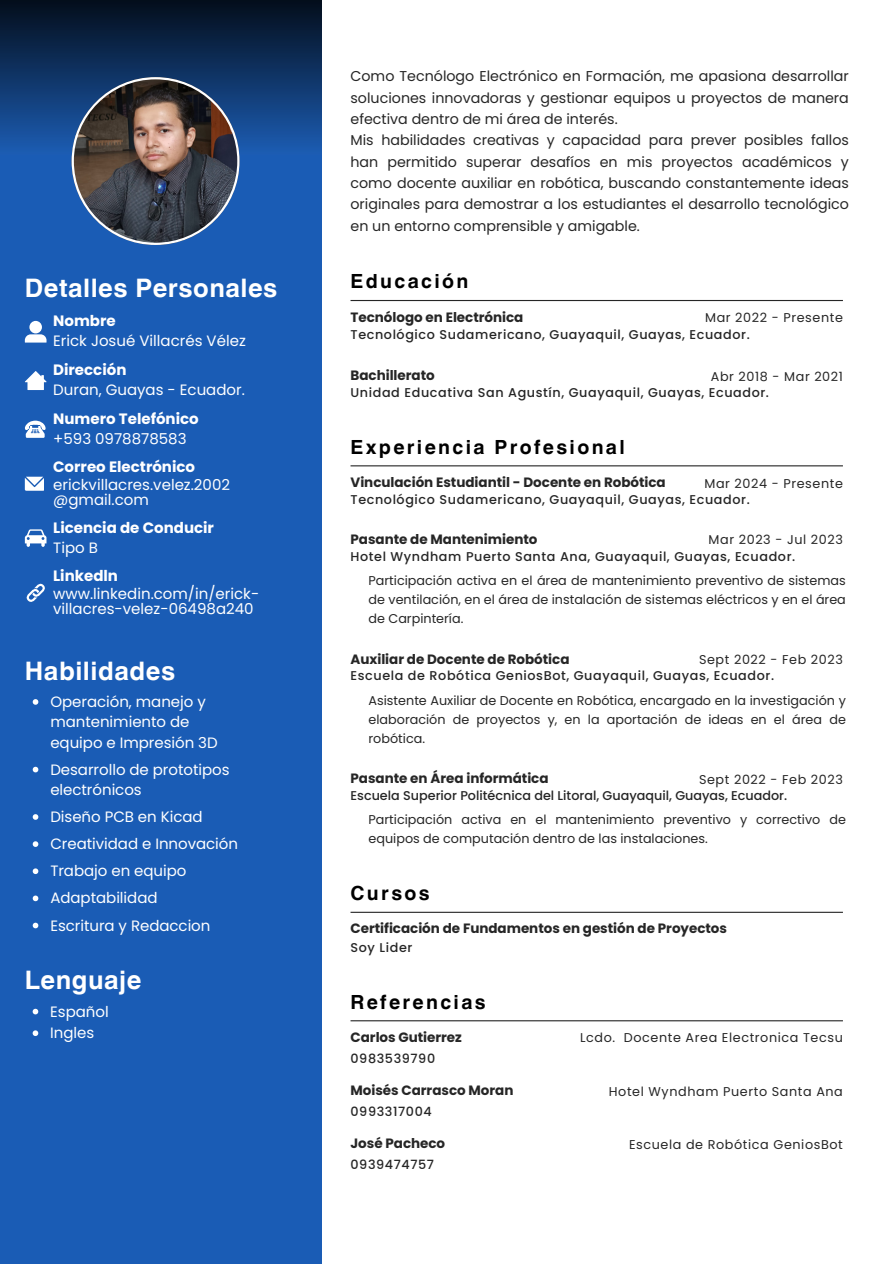
<style>
.page{position:relative;width:894px;height:1264px;background:#fff}
.page>*{position:absolute;margin:0;border:0;box-sizing:border-box;transform-origin:0 0}
.t1{font:700 25.5px "Helvetica World";letter-spacing:.02em;color:#fff}
.t2{font:700 19.5px "Helvetica World";letter-spacing:.12em;color:#000}
.t3{font:15px/20.2px "Poppins";letter-spacing:-.005em;color:#fff}
.t4{font:700 15px "Poppins";color:#fff}
.t5{font:14.25px/21.3px "Poppins";color:#262626}
.t6{font:700 13.5px "Poppins";letter-spacing:-.005em;color:#262626}
.t7{font:12.75px/19px "Poppins";color:#262626;text-align:justify}
.t8{font:500 12.75px "Poppins";letter-spacing:.045em;color:#262626}
.t9{font:12.75px "Poppins";letter-spacing:.045em;color:#262626}
.t10{font:500 12.75px "Poppins";color:#262626}
</style>
<div class="page">
<div style="left:0;top:0;width:321px;height:1263px;background:#1a5cb5"></div>
<div style="left:0;top:0;width:321px;height:154px;background:linear-gradient(to bottom,#030d1b,#1c5cb1)"></div>
<svg style="left:72px;top:77px;width:167px;height:168px;background:#4a4e5c"></svg>
<svg style="left:25px;top:321px;width:21px;height:21px"></svg>
<svg style="left:25px;top:371px;width:21px;height:19px"></svg>
<svg style="left:25px;top:420px;width:21px;height:17px"></svg>
<svg style="left:33px;top:699px;width:5px;height:5px"></svg>
<svg style="left:25px;top:476px;width:19px;height:15px"></svg>
<svg style="left:25px;top:529px;width:21px;height:18px"></svg>
<svg style="left:26px;top:583px;width:19px;height:19px"></svg>
<svg style="left:33px;top:766px;width:5px;height:6px"></svg>
<svg style="left:33px;top:814px;width:5px;height:5px"></svg>
<svg style="left:33px;top:895px;width:5px;height:6px"></svg>
<svg style="left:33px;top:868px;width:5px;height:6px"></svg>
<svg style="left:33px;top:922px;width:5px;height:6px"></svg>
<svg style="left:33px;top:841px;width:5px;height:6px"></svg>
<svg style="left:33px;top:1008px;width:5px;height:6px"></svg>
<svg style="left:33px;top:1030px;width:5px;height:6px"></svg>
<hr style="left:350px;top:911px;width:492px;height:1px;background:#262626">
<hr style="left:350px;top:300px;width:492px;height:1px;background:#262626">
<hr style="left:350px;top:465px;width:492px;height:1px;background:#262626">
<hr style="left:350px;top:1020px;width:492px;height:1px;background:#262626">
<p class="t1" style="left:25px;top:267px;width:254px">Detalles Personales</p>
<h1 class="t4" style="left:53px;top:310px;width:64px">Nombre</h1>
<p class="t3" style="left:53px;top:331px;width:194px">Erick Josué Villacrés Vélez</p>
<h3 class="t4" style="left:53px;top:359px;width:75px">Dirección</h3>
<h4 class="t3" style="left:53px;top:380px;width:193px">Duran, Guayas - Ecuador.</h4>
<p class="t4" style="left:53px;top:408px;width:147px">Numero Telefónico</p>
<h3 class="t3" style="left:53px;top:428px;width:135px">+593 0978878583</h3>
<h3 class="t4" style="left:53px;top:456px;width:143px">Correo Electrónico</h3>
<h4 class="t3" style="left:53px;top:477px;width:178px;line-height:14.7px">erickvillacres.velez.2002 @gmail.com</h4>
<p class="t4" style="left:53px;top:517px;width:162px">Licencia de Conducir</p>
<h3 class="t3" style="left:53px;top:537px;width:46px">Tipo B</h3>
<h4 class="t4" style="left:53px;top:565px;width:66px">Linkedln</h4>
<p class="t3" style="left:53px;top:586px;width:207px;line-height:14.7px">www.linkedin.com/in/erick&shy;villacres-velez-06498a240</p>
<h3 class="t1" style="left:25px;top:649px;width:152px">Habilidades</h3>
<h4 class="t3" style="left:50px;top:691px;width:169px">Operación, manejo y mantenimiento de equipo e Impresión 3D</h4>
<h4 class="t3" style="left:50px;top:759px;width:181px">Desarrollo de prototipos electrónicos</h4>
<p class="t3" style="left:50px;top:806px;width:154px">Diseño PCB en Kicad</p>
<p class="t3" style="left:50px;top:833px;width:189px">Creatividad e Innovación</p>
<h4 class="t3" style="left:50px;top:861px;width:138px">Trabajo en equipo</h4>
<h1 class="t3" style="left:50px;top:915px;width:162px">Escritura y Redaccion</h1>
<h3 class="t3" style="left:50px;top:888px;width:109px">Adaptabilidad</h3>
<p class="t1" style="left:25px;top:959px;width:118px">Lenguaje</p>
<p class="t3" style="left:50px;top:1022px;width:46px">Ingles</p>
<p class="t3" style="left:50px;top:1001px;width:60px">Español</p>
<h1 class="t5" style="left:350px;top:65px;width:499px">Como Tecnólogo Electrónico en Formación, me apasiona desarrollar soluciones innovadoras y gestionar equipos u proyectos de manera efectiva dentro de mi área de interés.<br>Mis habilidades creativas y capacidad para prever posibles fallos han permitido superar desafíos en mis proyectos académicos y como docente auxiliar en robótica, buscando constantemente ideas originales para demostrar a los estudiantes el desarrollo tecnológico en un entorno comprensible y amigable.</h1>
<p class="t2" style="left:350px;top:265px;width:119px">Educación</p>
<p class="t6" style="left:350px;top:308px;width:174px">Tecnólogo en Electrónica</p>
<h4 class="t8" style="left:350px;top:325px;width:400px">Tecnológico Sudamericano, Guayaquil, Guayas, Ecuador.</h4>
<h2 class="t9" style="left:705px;top:309px;width:139px">Mar 2022 - Presente</h2>
<p class="t6" style="left:350px;top:366px;width:86px">Bachillerato</p>
<h3 class="t8" style="left:350px;top:383px;width:420px">Unidad Educativa San Agustín, Guayaquil, Guayas, Ecuador.</h3>
<p class="t9" style="left:710px;top:367px;width:133px">Abr 2018 - Mar 2021</p>
<h5 class="t2" style="left:350px;top:431px;width:276px">Experiencia Profesional</h5>
<h3 class="t6" style="left:350px;top:473px;width:317px">Vinculación Estudiantil - Docente en Robótica</h3>
<p class="t8" style="left:350px;top:490px;width:400px">Tecnológico Sudamericano, Guayaquil, Guayas, Ecuador.</p>
<h5 class="t9" style="left:704px;top:474px;width:140px">Mar 2024 - Presente</h5>
<h2 class="t6" style="left:350px;top:529px;width:188px">Pasante de Mantenimiento</h2>
<p class="t8" style="left:350px;top:547px;width:446px">Hotel Wyndham Puerto Santa Ana, Guayaquil, Guayas, Ecuador.</p>
<h3 class="t9" style="left:708px;top:530px;width:136px">Mar 2023 - Jul 2023</h3>
<p class="t7" style="left:368px;top:571px;width:478px">Participación activa en el área de mantenimiento preventivo de sistemas de ventilación, en el área de instalación de sistemas eléctricos y en el área de Carpintería.</p>
<h5 class="t6" style="left:350px;top:649px;width:220px">Auxiliar de Docente de Robótica</h5>
<h3 class="t8" style="left:350px;top:667px;width:425px">Escuela de Robótica GeniosBot, Guayaquil, Guayas, Ecuador.</h3>
<p class="t9" style="left:698px;top:650px;width:145px">Sept 2022 - Feb 2023</p>
<h5 class="t7" style="left:368px;top:690px;width:478px">Asistente Auxiliar de Docente en Robótica, encargado en la investigación y elaboración de proyectos y, en la aportación de ideas en el área de robótica.</h5>
<p class="t6" style="left:350px;top:769px;width:199px">Pasante en Área informática</p>
<h3 class="t10" style="left:350px;top:786px;width:438px">Escuela Superior Politécnica del Litoral, Guayaquil, Guayas, Ecuador.</h3>
<p class="t9" style="left:698px;top:770px;width:145px">Sept 2022 - Feb 2023</p>
<h5 class="t7" style="left:368px;top:809px;width:478px">Participación activa en el mantenimiento preventivo y correctivo de equipos de computación dentro de las instalaciones.</h5>
<p class="t2" style="left:350px;top:877px;width:81px">Cursos</p>
<p class="t6" style="left:350px;top:919px;width:378px">Certificación de Fundamentos en gestión de Proyectos</p>
<p class="t8" style="left:350px;top:938px;width:63px">Soy Lider</p>
<p class="t2" style="left:350px;top:985px;width:137px">Referencias</p>
<h3 class="t6" style="left:350px;top:1027px;width:113px">Carlos Gutierrez</h3>
<p class="t8" style="left:350px;top:1049px;width:86px">0983539790</p>
<p class="t6" style="left:350px;top:1080px;width:164px">Moisés Carrasco Moran</p>
<h2 class="t8" style="left:350px;top:1102px;width:83px">0993317004</h2>
<h3 class="t6" style="left:350px;top:1133px;width:96px">José Pacheco</h3>
<h5 class="t8" style="left:350px;top:1155px;width:85px">0939474757</h5>
<h5 class="t9" style="left:580px;top:1029px;width:264px">Lcdo. Docente Area Electronica Tecsu</h5>
<p class="t9" style="left:608px;top:1082px;width:235px">Hotel Wyndham Puerto Santa Ana</p>
<h2 class="t9" style="left:629px;top:1135px;width:215px">Escuela de Robótica GeniosBot</h2>
</div>
